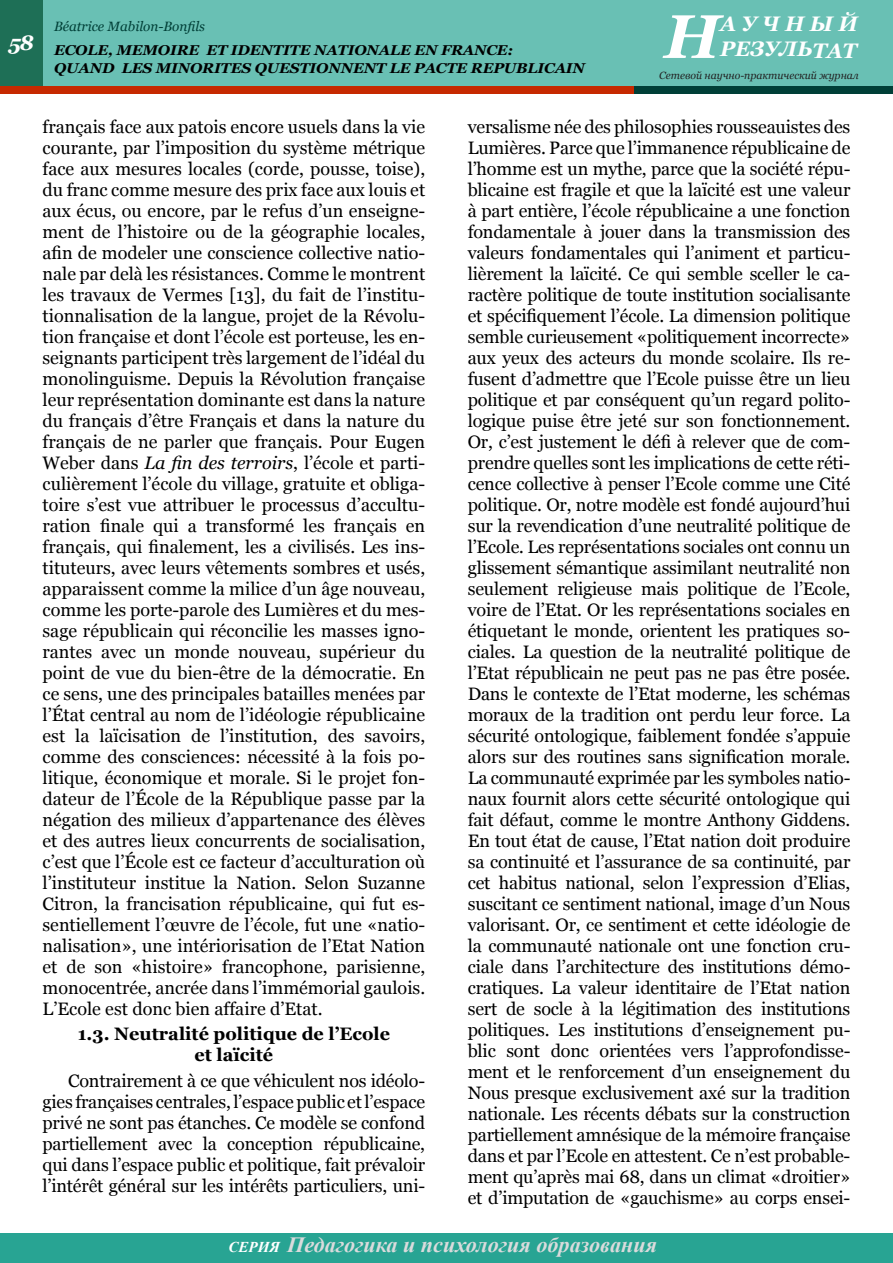
<style>
.page{position:relative;width:893px;height:1263px;background:#fff}
.page>*{position:absolute;margin:0;border:0;box-sizing:border-box;transform-origin:0 0}
.t1{font:italic 700 61.5px "Georgia";color:#fff}
.t2{font:italic 700 21.75px "Times New Roman";color:#dadbdc}
.t3{font:italic 700 21px/25.2px "Georgia";color:#fff}
.t4{font:18px/21px "Georgia";letter-spacing:-.01em;color:#000;text-align:justify}
.t5{font:700 18px/21px "Georgia";color:#000;text-align:center}
.t6{font:italic 700 14.25px/18px "Georgia";letter-spacing:-.01em;color:#000;scale:1.05 1}
.t7{font:italic 13.5px "Georgia";color:#003f37}
.t8{font:italic 10.5px "Georgia";color:#222}
.s1{font-style:italic}
.s2{font-size:15px;color:#fff}
</style>
<div class="page">
<div style="left:0;top:1233px;width:893px;height:30px;background:#28a493"></div>
<div style="left:0;top:0;width:893px;height:94px;background:#69c0b4"></div>
<div style="left:0;top:0;width:43px;height:90px;background:#1e6f56"></div>
<div style="left:0;top:86px;width:655px;height:8px;background:#c62900"></div>
<div style="left:634px;top:86px;width:259px;height:8px;background:#003f37"></div>
<p class="t3" style="left:720px;top:11px;width:139px">АУЧНЫЙ<br>РЕЗУЛЬТАТ</p>
<p class="t8" style="left:659px;top:68px;width:201px">Сетевой научно-практический журнал</p>
<p class="t7" style="left:54px;top:18px;width:153px">Béatrice Mabilon-Bonfils</p>
<h1 class="t1" style="left:664px;top:-3px;width:58px">Н</h1>
<p class="t6" style="left:54px;top:41px;width:507px;text-indent:-45px"><sup>58</sup> ECOLE, MEMOIRE ET IDENTITE NATIONALE EN FRANCE:<br>QUAND LES MINORITES QUESTIONNENT LE PACTE REPUBLICAIN</p>
<p class="t4" style="left:43px;top:116px;width:384px">français face aux patois encore usuels dans la vie courante, par l’imposition du système métrique face aux mesures locales (corde, pousse, toise), du franc comme mesure des prix face aux louis et aux écus, ou encore, par le refus d’un enseigne&shy;ment de l’histoire ou de la géographie locales, afin de modeler une conscience collective natio&shy;nale par delà les résistances. Comme le montrent les travaux de Vermes [13], du fait de l’institu&shy;tionnalisation de la langue, projet de la Révolu&shy;tion française et dont l’école est porteuse, les en&shy;seignants participent très largement de l’idéal du monolinguisme. Depuis la Révolution française leur représentation dominante est dans la nature du français d’être Français et dans la nature du français de ne parler que français. Pour Eugen Weber dans <span class="s1">La fin des terroirs</span>, l’école et parti&shy;culièrement l’école du village, gratuite et obliga&shy;toire s’est vue attribuer le processus d’accultu&shy;ration finale qui a transformé les français en français, qui finalement, les a civilisés. Les ins&shy;tituteurs, avec leurs vêtements sombres et usés, apparaissent comme la milice d’un âge nouveau, comme les porte-parole des Lumières et du mes&shy;sage républicain qui réconcilie les masses igno&shy;rantes avec un monde nouveau, supérieur du point de vue du bien-être de la démocratie. En ce sens, une des principales batailles menées par l’État central au nom de l’idéologie républicaine est la laïcisation de l’institution, des savoirs, comme des consciences: nécessité à la fois po&shy;litique, économique et morale. Si le projet fon&shy;dateur de l’École de la République passe par la négation des milieux d’appartenance des élèves et des autres lieux concurrents de socialisation, c’est que l’École est ce facteur d’acculturation où l’instituteur institue la Nation. Selon Suzanne Citron, la francisation républicaine, qui fut es&shy;sentiellement l’œuvre de l’école, fut une «natio&shy;nalisation», une intériorisation de l’Etat Nation et de son «histoire» francophone, parisienne, monocentrée, ancrée dans l’immémorial gaulois.<br>L’Ecole est donc bien affaire d’Etat.</p>
<p class="t5" style="left:78px;top:1024px;width:314px">1.3. Neutralité politique de l’Ecole et laïcité</p>
<p class="t4" style="left:43px;top:1070px;width:384px;text-indent:26px">Contrairement à ce que véhiculent nos idéolo&shy;gies françaises centrales, l’espace public et l’espace privé ne sont pas étanches. Ce modèle se confond partiellement avec la conception républicaine, qui dans l’espace public et politique, fait prévaloir l’intérêt général sur les intérêts particuliers, uni-</p>
<p class="t4" style="left:468px;top:117px;width:384px">versalisme née des philosophies rousseauistes des Lumières. Parce que l’immanence républicaine de l’homme est un mythe, parce que la société répu&shy;blicaine est fragile et que la laïcité est une valeur à part entière, l’école républicaine a une fonction fondamentale à jouer dans la transmission des valeurs fondamentales qui l’animent et particu&shy;lièrement la laïcité. Ce qui semble sceller le ca&shy;ractère politique de toute institution socialisante et spécifiquement l’école. La dimension politique semble curieusement «politiquement incorrecte» aux yeux des acteurs du monde scolaire. Ils re&shy;fusent d’admettre que l’Ecole puisse être un lieu politique et par conséquent qu’un regard polito&shy;logique puise être jeté sur son fonctionnement.<br>Or, c’est justement le défi à relever que de com&shy;prendre quelles sont les implications de cette réti&shy;cence collective à penser l’Ecole comme une Cité politique. Or, notre modèle est fondé aujourd’hui sur la revendication d’une neutralité politique de l’Ecole<span class="s1">.</span> Les représentations sociales ont connu un glissement sémantique assimilant neutralité non seulement religieuse mais politique de l’Ecole, voire de l’Etat. Or les représentations sociales en étiquetant le monde, orientent les pratiques so&shy;ciales. La question de la neutralité politique de l’Etat républicain ne peut pas ne pas être posée.<br>Dans le contexte de l’Etat moderne, les schémas moraux de la tradition ont perdu leur force. La sécurité ontologique, faiblement fondée s’appuie alors sur des routines sans signification morale.<br>La communauté exprimée par les symboles natio&shy;naux fournit alors cette sécurité ontologique qui fait défaut, comme le montre Anthony Giddens.<br>En tout état de cause, l’Etat nation doit produire sa continuité et l’assurance de sa continuité, par cet habitus national, selon l’expression d’Elias, suscitant ce sentiment national, image d’un Nous valorisant. Or, ce sentiment et cette idéologie de la communauté nationale ont une fonction cru&shy;ciale dans l’architecture des institutions démo&shy;cratiques. La valeur identitaire de l’Etat nation sert de socle à la légitimation des institutions politiques. Les institutions d’enseignement pu&shy;blic sont donc orientées vers l’approfondisse&shy;ment et le renforcement d’un enseignement du Nous presque exclusivement axé sur la tradition nationale. Les récents débats sur la construction partiellement amnésique de la mémoire française dans et par l’Ecole en attestent. Ce n’est probable&shy;ment qu’après mai 68, dans un climat «droitier» et d’imputation de «gauchisme» au corps ensei-</p>
<p class="t2" style="left:229px;top:1229px;width:430px"><span class="s2">СЕРИЯ</span> Педагогика и психология образования</p>
</div>
